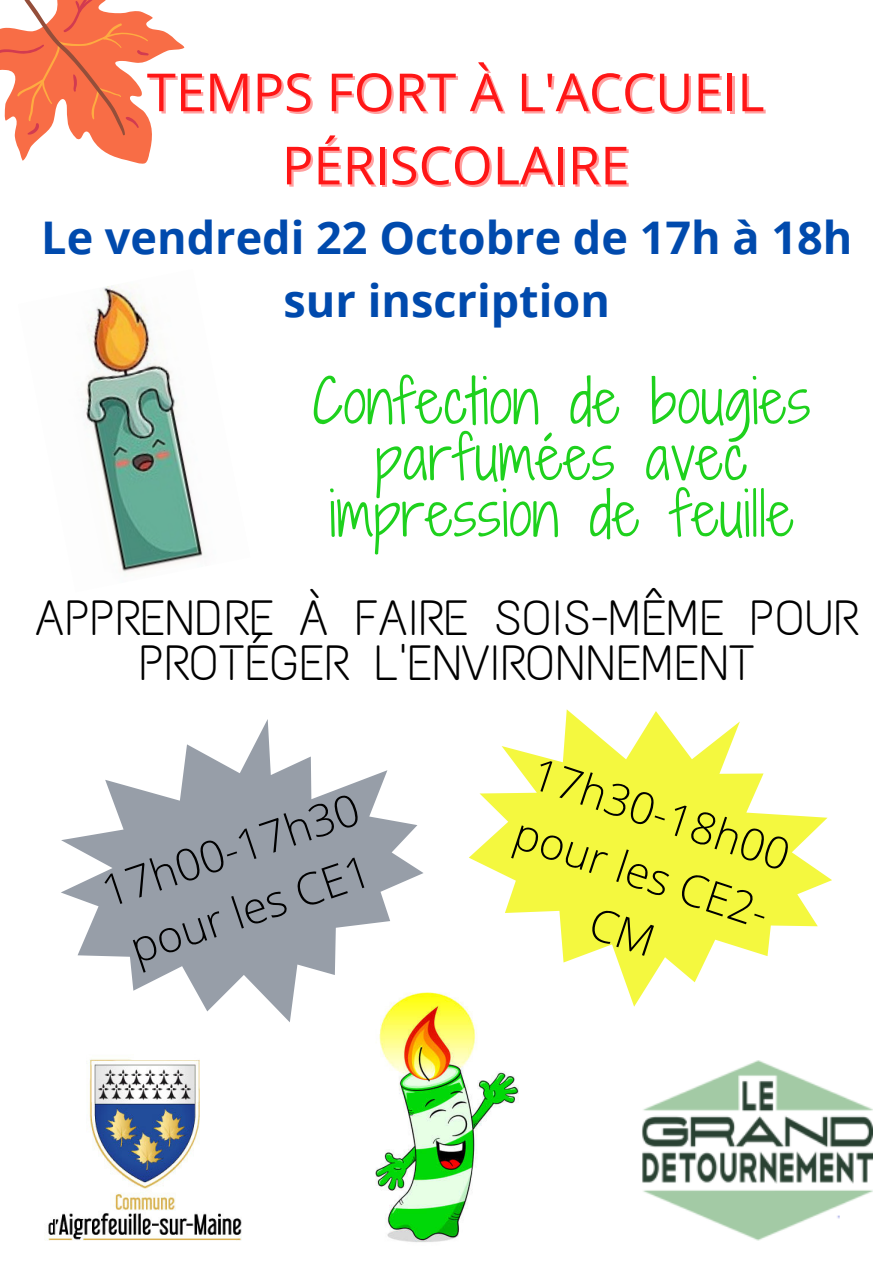
<style>
.page{position:relative;width:893px;height:1263px;background:#fff}
.page>*{position:absolute;margin:0;border:0;box-sizing:border-box;transform-origin:0 0}
.t1{font:58.43px/56.2px "Shadows Into Light Two";letter-spacing:.01em;color:#1ed11d;text-align:center}
.t2{font:52.5px/73.1px "Open Sans";color:#ff1616;text-align:center}
.t3{font:49.5px/45px "Text Me One";letter-spacing:.01em;color:#000;text-align:center}
.t4{font:700 45px/62.5px "Open Sans";color:#004aad;text-align:center}
.t5{font:300 44.25px/61.9px "Open Sans";color:#000;text-align:center}
</style>
<div class="page">
<img style="left:45px;top:1092px;width:197px;height:149px">
<img style="left:642px;top:1071px;width:230px;height:170px">
<svg style="left:61px;top:719px;width:348px;height:373px"></svg>
<svg style="left:341px;top:749px;width:19px;height:19px"></svg>
<svg style="left:98px;top:980px;width:17px;height:21px"></svg>
<svg style="left:120px;top:728px;width:29px;height:37px"></svg>
<svg style="left:409px;top:709px;width:423px;height:362px"></svg>
<svg style="left:788px;top:782px;width:20px;height:20px"></svg>
<svg style="left:471px;top:891px;width:18px;height:21px"></svg>
<img style="left:371px;top:988px;width:151px;height:254px">
<svg style="left:19px;top:30px;width:166px;height:134px"></svg>
<svg style="left:0;top:0;width:159px;height:151px"></svg>
<img style="left:85px;top:285px;width:118px;height:287px">
<p class="t2" style="left:147px;top:54px;width:619px">TEMPS FORT À L'ACCUEIL<br>PÉRISCOLAIRE</p>
<p class="t4" style="left:41px;top:206px;width:812px">Le vendredi 22 Octobre de 17h à 18h sur inscription</p>
<p class="t1" style="left:312px;top:373px;width:500px">Confection de bougies parfumées avec impression de feuille</p>
<p class="t3" style="left:35px;top:595px;width:824px">APPRENDRE À FAIRE SOIS-MÊME POUR<br>PROTÉGER L'ENVIRONNEMENT</p>
<p class="t5" style="left:93px;top:863px;width:270px;text-align:left;rotate:-19deg">17h00-17h30 pour les CE1</p>
<p class="t5" style="left:543px;top:742px;width:270px;rotate:18deg">17h30-18h00 pour les CE2-<br>CM</p>
</div>
